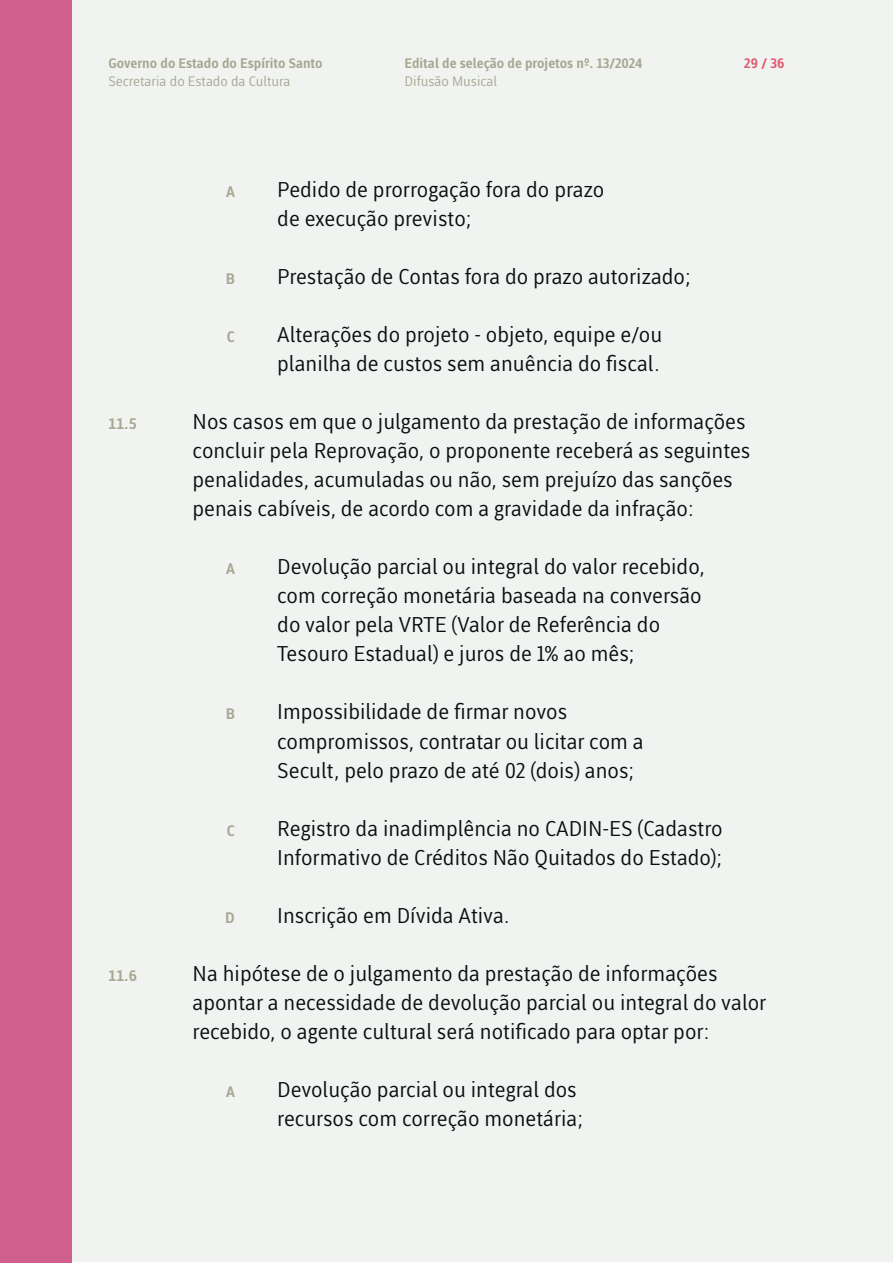
<style>
.page{position:relative;width:893px;height:1263px;background:#fff}
.page>*{position:absolute;margin:0;border:0;box-sizing:border-box;transform-origin:0 0}
.t1{font:21px/29px "Ufes Sans VF Roman";color:#0b0e11}
.t2{font:15px "Ufes Sans VF Roman";color:#a6a892}
.t3{font:13.5px/18px "Ufes Sans VF Roman";color:#a6a892}
.t4{font:13.5px "Ufes Sans VF Roman";color:#de5c70}
</style>
<div class="page">
<div style="left:1px;top:1px;width:891px;height:1261px;background:#f1f3f1"></div>
<div style="left:0;top:0;width:72px;height:1263px;background:#cf5f8c"></div>
<p class="t3" style="left:108px;top:54px;width:216px">Governo do Estado do Espírito Santo<br>Secretaria do Estado da Cultura</p>
<p class="t3" style="left:405px;top:54px;width:239px">Edital de seleção de projetos nº. 13/2024<br>Difusão Musical</p>
<p class="t4" style="left:744px;top:55px;width:42px">29 / 36</p>
<p class="t2" style="left:226px;top:182px;width:10px">A</p>
<p class="t1" style="left:277px;top:175px;width:329px">Pedido de prorrogação fora do prazo de execução previsto;</p>
<p class="t2" style="left:226px;top:269px;width:11px">B</p>
<p class="t1" style="left:277px;top:262px;width:415px">Prestação de Contas fora do prazo autorizado;</p>
<p class="t2" style="left:227px;top:327px;width:10px">C</p>
<p class="t1" style="left:277px;top:320px;width:387px">Alterações do projeto - objeto, equipe e/ou planilha de custos sem anuência do fiscal.</p>
<p class="t2" style="left:108px;top:414px;width:30px">11.5</p>
<p class="t1" style="left:193px;top:407px;width:559px">Nos casos em que o julgamento da prestação de informações concluir pela Reprovação, o proponente receberá as seguintes penalidades, acumuladas ou não, sem prejuízo das sanções penais cabíveis, de acordo com a gravidade da infração:</p>
<p class="t2" style="left:226px;top:560px;width:10px">A</p>
<p class="t1" style="left:277px;top:552px;width:429px">Devolução parcial ou integral do valor recebido, com correção monetária baseada na conversão do valor pela VRTE (Valor de Referência do Tesouro Estadual) e juros de 1% ao mês;</p>
<p class="t2" style="left:226px;top:705px;width:11px">B</p>
<p class="t1" style="left:277px;top:697px;width:368px">Impossibilidade de firmar novos compromissos, contratar ou licitar com a<br>Secult, pelo prazo de até 02 (dois) anos;</p>
<p class="t2" style="left:227px;top:821px;width:10px">C</p>
<p class="t1" style="left:277px;top:813px;width:447px">Registro da inadimplência no CADIN-ES (Cadastro<br>Informativo de Créditos Não Quitados do Estado);</p>
<p class="t2" style="left:225px;top:908px;width:11px">D</p>
<p class="t1" style="left:277px;top:900px;width:234px">Inscrição em Dívida Ativa.</p>
<p class="t2" style="left:108px;top:966px;width:30px">11.6</p>
<p class="t1" style="left:193px;top:959px;width:575px">Na hipótese de o julgamento da prestação de informações apontar a necessidade de devolução parcial ou integral do valor recebido, o agente cultural será notificado para optar por:</p>
<p class="t2" style="left:226px;top:1082px;width:10px">A</p>
<p class="t1" style="left:277px;top:1075px;width:307px">Devolução parcial ou integral dos recursos com correção monetária;</p>
</div>
